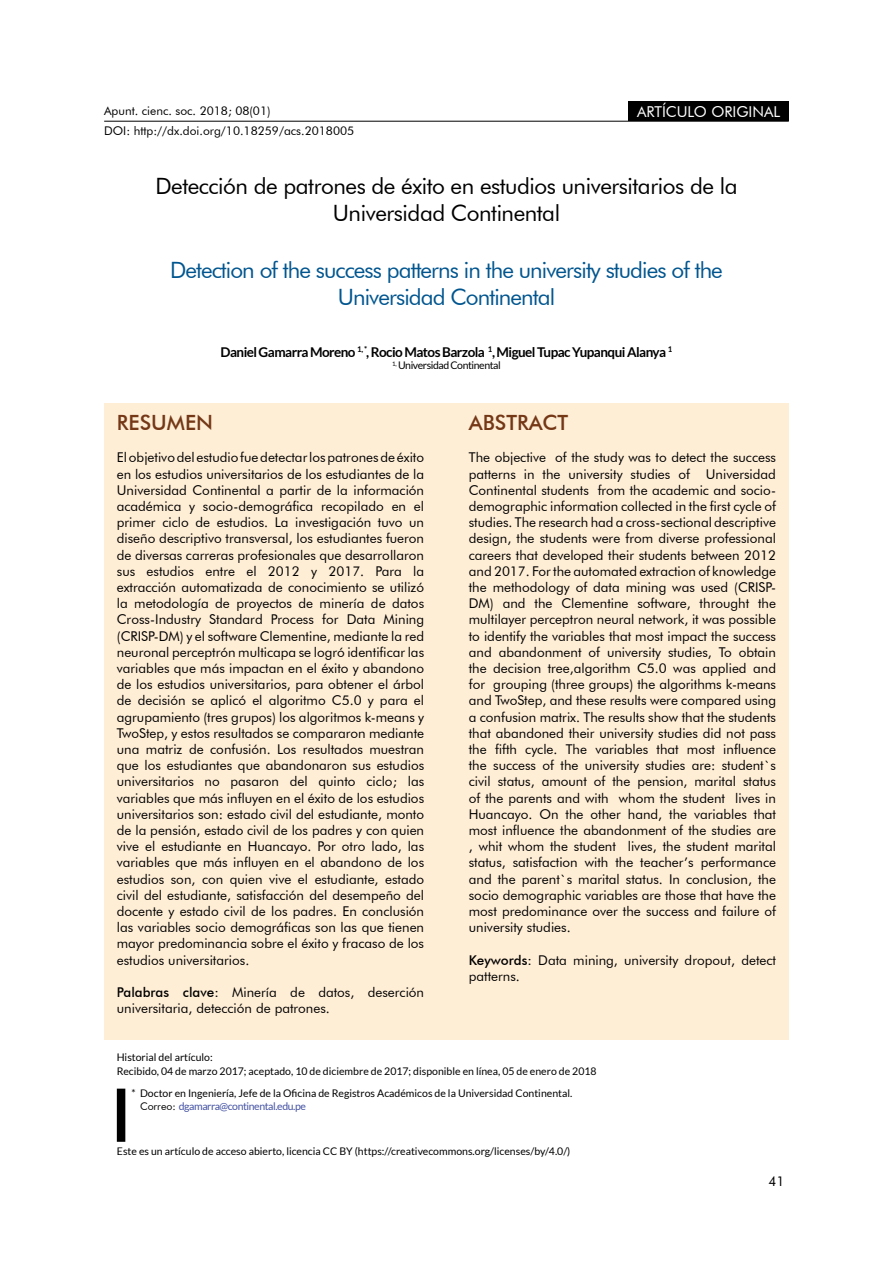
<style>
.page{position:relative;width:893px;height:1263px;background:#fff}
.page>*{position:absolute;margin:0;border:0;box-sizing:border-box;transform-origin:0 0}
.t1{font:22.5px/27px "Futura BT";letter-spacing:-.04em;color:#00558f;text-align:center}
.t2{font:22.5px/27px "Futura BT";letter-spacing:-.02em;color:#000;text-align:center}
.t3{font:500 21px "Futura BT";color:#743817}
.t4{font:15px "Futura BT";color:#fff}
.t5{font:13.5px/16.2px "Futura BT";color:#000;text-align:justify}
.t6{font:700 13.5px "Lato";letter-spacing:-.04em;color:#000}
.t7{font:12px "Futura BT";color:#000}
.t8{font:10.5px/12.6px "Lato";color:#000}
.t9{font:10.5px "Lato";letter-spacing:-.04em;color:#000}
.s1{font-weight:500}
.s2{font-family:"Futura BT"}
.s3{color:#4452a3}
</style>
<div class="page">
<hr style="left:104px;top:121px;width:685px;height:1px;background:#000">
<div style="left:104px;top:403px;width:685px;height:636px;background:#ffeed6"></div>
<div style="left:629px;top:101px;width:160px;height:20px;background:#000"></div>
<div style="left:118px;top:1089px;width:7px;height:52px;background:#000"></div>
<div style="left:117px;top:1089px;width:8px;height:53px;border:2px solid #000"></div>
<p class="t7" style="left:104px;top:104px;width:168px">Apunt. cienc. soc. 2018; 08(01)</p>
<p class="t7" style="left:104px;top:123px;width:252px">DOI: http://dx.doi.org/10.18259/acs.2018005</p>
<p class="t4" style="left:637px;top:102px;width:145px">ARTÍCULO ORIGINAL</p>
<h1 class="t2" style="left:155px;top:172px;width:584px">Detección de patrones de éxito en estudios universitarios de la<br>Universidad Continental</h1>
<h1 class="t1" style="left:170px;top:256px;width:554px">Detection of the success patterns in the university studies of the<br>Universidad Continental</h1>
<p class="t6" style="left:220px;top:344px;width:453px">Daniel Gamarra Moreno <sup>1,</sup> <sup>*</sup>, Rocio Matos Barzola <sup>1</sup>, Miguel Tupac Yupanqui Alanya <sup>1</sup></p>
<p class="t9" style="left:392px;top:360px;width:110px"><sup>1,</sup> Universidad Continental</p>
<h2 class="t3" style="left:117px;top:410px;width:98px">RESUMEN</h2>
<p class="t5" style="left:117px;top:449px;width:309px">El objetivo del estudio fue detectar los patrones de éxito en los estudios universitarios de los estudiantes de la Universidad Continental a partir de la información académica y socio-demográfica recopilado en el primer ciclo de estudios. La investigación tuvo un diseño descriptivo transversal, los estudiantes fueron de diversas carreras profesionales que desarrollaron sus estudios entre el 2012 y 2017. Para la extracción automatizada de conocimiento se utilizó la metodología de proyectos de minería de datos Cross-Industry Standard Process for Data Mining (CRISP-DM) y el software Clementine, mediante la red neuronal perceptrón multicapa se logró identificar las variables que más impactan en el éxito y abandono de los estudios universitarios, para obtener el árbol de decisión se aplicó el algoritmo C5.0 y para el agrupamiento (tres grupos) los algoritmos k-means y TwoStep, y estos resultados se compararon mediante una matriz de confusión. Los resultados muestran que los estudiantes que abandonaron sus estudios universitarios no pasaron del quinto ciclo; las variables que más influyen en el éxito de los estudios universitarios son: estado civil del estudiante, monto de la pensión, estado civil de los padres y con quien vive el estudiante en Huancayo. Por otro lado, las variables que más influyen en el abandono de los estudios son, con quien vive el estudiante, estado civil del estudiante, satisfacción del desempeño del docente y estado civil de los padres. En conclusión las variables socio demográficas son las que tienen mayor predominancia sobre el éxito y fracaso de los estudios universitarios.</p>
<p class="t5" style="left:117px;top:984px;width:309px"><span class="s1">Palabras clave:</span> Minería de datos, deserción universitaria, detección de patrones.</p>
<h2 class="t3" style="left:469px;top:410px;width:101px">ABSTRACT</h2>
<p class="t5" style="left:469px;top:449px;width:309px">The objective of the study was to detect the success patterns in the university studies of Universidad Continental students from the academic and socio&shy;demographic information collected in the first cycle of studies. The research had a cross-sectional descriptive design, the students were from diverse professional careers that developed their students between 2012 and 2017. For the automated extraction of knowledge the methodology of data mining was used (CRISP-DM) and the Clementine software, throught the multilayer perceptron neural network, it was possible to identify the variables that most impact the success and abandonment of university studies, To obtain the decision tree,algorithm C5.0 was applied and for grouping (three groups) the algorithms k-means and TwoStep, and these results were compared using a confusion matrix. The results show that the students that abandoned their university studies did not pass the fifth cycle. The variables that most influence the success of the university studies are: student`s civil status, amount of the pension, marital status of the parents and with whom the student lives in Huancayo. On the other hand, the variables that most influence the abandonment of the studies are , whit whom the student lives, the student marital status, satisfaction with the teacher’s performance and the parent`s marital status. In conclusion, the socio demographic variables are those that have the most predominance over the success and failure of university studies.</p>
<p class="t5" style="left:469px;top:952px;width:309px"><span class="s1">Keywords:</span> Data mining, university dropout, detect patterns.</p>
<p class="t8" style="left:117px;top:1050px;width:481px;line-height:14.4px">Historial del artículo:<br>Recibido, 04 de marzo 2017; aceptado, 10 de diciembre de 2017; disponible en línea, 05 de enero de 2018</p>
<p class="t8" style="left:140px;top:1087px;width:434px;text-indent:-9px">* Doctor en Ingeniería, Jefe de la Oficina de Registros Académicos de la Universidad Continental.<br><span class="s2">Correo:</span> <span class="s3">dgamarra@continental.edu.pe</span></p>
<p class="t8" style="left:117px;top:1144px;width:455px">Este es un artículo de acceso abierto, licencia CC BY (https://creativecommons.org/licenses/by/4.0/)</p>
<p class="t5" style="left:769px;top:1173px;width:17px">41</p>
</div>
